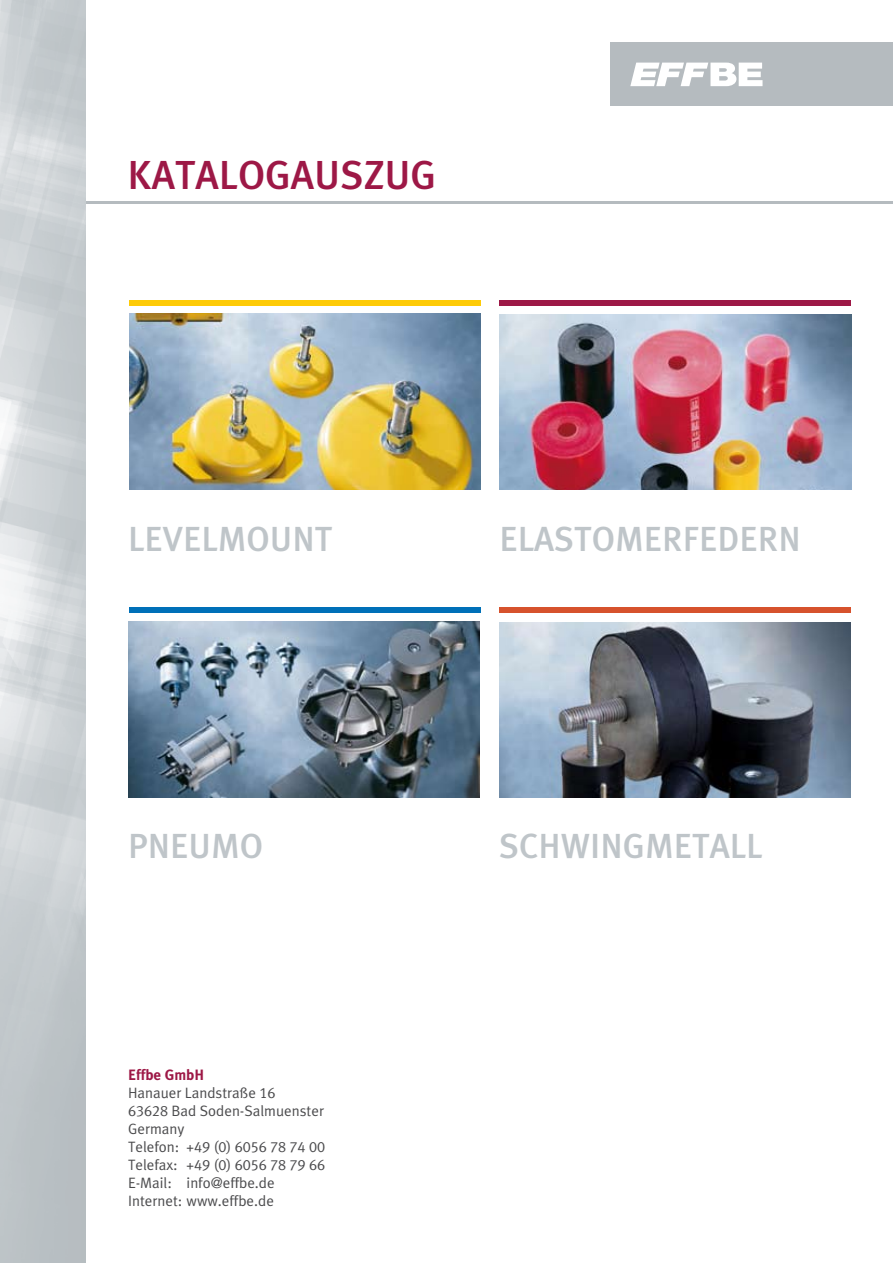
<style>
.page{position:relative;width:893px;height:1263px;background:#fff}
.page>*{position:absolute;margin:0;border:0;box-sizing:border-box;transform-origin:0 0}
.t1{font:500 40.5px "W Meta";color:#9d1846}
.t2{font:500 34.8px "W Meta";color:#bfc5c9}
.t3{font:15px/18px "W Meta";color:#4b4b4d}
.s1{font-weight:700;color:#9d1846}
</style>
<div class="page">
<div style="left:610px;top:43px;width:283px;height:63px;background:#b5bbbf"></div>
<svg style="left:630px;top:63px;width:132px;height:23px"></svg>
<hr style="left:81px;top:201px;width:812px;height:3px;background:#b5bbbf">
<img style="left:0;top:0;width:86px;height:1263px">
<div style="left:129px;top:300px;width:352px;height:6px;background:#fecb07"></div>
<div style="left:499px;top:300px;width:352px;height:6px;background:#9d1846"></div>
<img style="left:499px;top:314px;width:352px;height:176px">
<img style="left:129px;top:314px;width:352px;height:175px">
<div style="left:129px;top:607px;width:352px;height:6px;background:#0070b8"></div>
<div style="left:499px;top:607px;width:351px;height:6px;background:#d6522d"></div>
<img style="left:128px;top:622px;width:351px;height:176px">
<img style="left:499px;top:622px;width:351px;height:176px">
<p class="t1" style="left:128px;top:152px;width:310px">KATALOGAUSZUG</p>
<p class="t2" style="left:128px;top:519px;width:206px">LEVELMOUNT</p>
<p class="t2" style="left:499px;top:519px;width:303px">ELASTOMERFEDERN</p>
<p class="t2" style="left:128px;top:826px;width:136px">PNEUMO</p>
<p class="t2" style="left:499px;top:826px;width:265px">SCHWINGMETALL</p>
<p class="t3" style="left:128px;top:1066px;width:199px"><span class="s1">Effbe GmbH<br></span>Hanauer Landstraße 16<br>63628 Bad Soden-Salmuenster<br>Germany<br>Telefon: +49 (0) 6056 78 74 00<br>Telefax: +49 (0) 6056 78 79 66<br>E-Mail: info@effbe.de<br>Internet: www.effbe.de</p>
</div>
